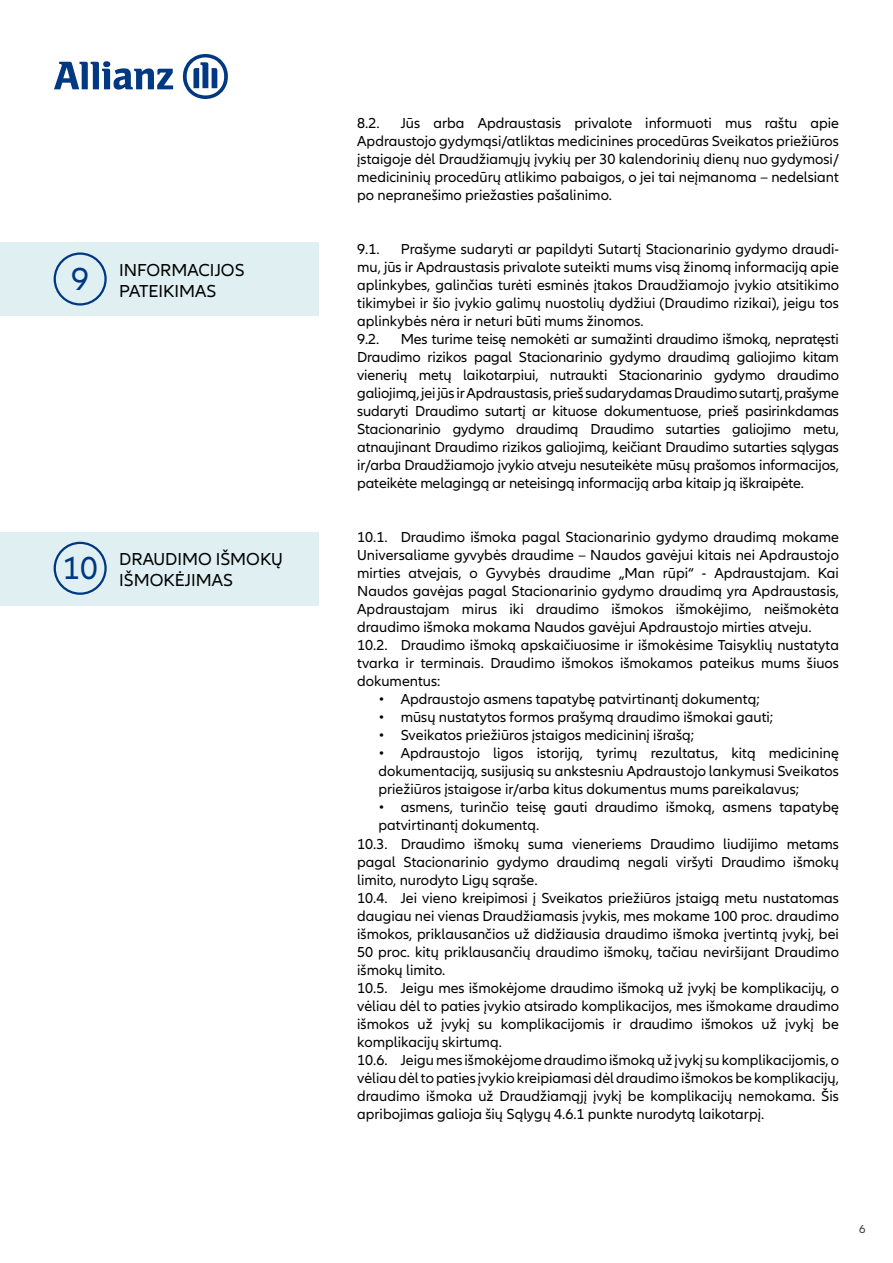
<style>
.page{position:relative;width:893px;height:1263px;background:#fff}
.page>*{position:absolute;margin:0;border:0;box-sizing:border-box;transform-origin:0 0}
.t1{font:33px "Allianz Neo";color:#003781}
.t2{font:18px/21.6px "Allianz Neo";color:#000}
.t3{font:15px/18px "Allianz Neo";color:#000;text-align:justify}
.t4{font:12px "Allianz Neo";color:#414141}
</style>
<div class="page">
<svg style="left:54px;top:61px;width:119px;height:29px"></svg>
<svg style="left:183px;top:54px;width:45px;height:45px"></svg>
<div style="left:0;top:243px;width:318px;height:73px;background:#dfeff2"></div>
<div style="left:0;top:532px;width:318px;height:74px;background:#dfeff2"></div>
<div style="left:54px;top:252px;width:53px;height:53px;border:2px solid #003781;border-radius:50%"></div>
<div style="left:54px;top:542px;width:53px;height:53px;border:2px solid #003781;border-radius:50%"></div>
<h1 class="t1" style="left:71px;top:260px;width:19px">9</h1>
<p class="t2" style="left:119px;top:259px;width:127px">INFORMACIJOS<br>PATEIKIMAS</p>
<h1 class="t1" style="left:62px;top:549px;width:37px">10</h1>
<p class="t2" style="left:119px;top:548px;width:165px">DRAUDIMO IŠMOKŲ<br>IŠMOKĖJIMAS</p>
<p class="t3" style="left:357px;top:115px;width:483px;text-indent:44px">Jūs arba Apdraustasis privalote informuoti mus raštu apie Apdraustojo gydymąsi/atliktas medicinines procedūras Sveikatos priežiūros įstaigoje dėl Draudžiamųjų įvykių per 30 kalendorinių dienų nuo gydymosi/ medicininių procedūrų atlikimo pabaigos, o jei tai neįmanoma – nedelsiant po nepranešimo priežasties pašalinimo.</p>
<p class="t3" style="left:357px;top:115px;width:24px">8.2.</p>
<p class="t3" style="left:357px;top:241px;width:483px;text-align:left;text-indent:44px">Prašyme sudaryti ar papildyti Sutartį Stacionarinio gydymo draudi&shy;mu, jūs ir Apdraustasis privalote suteikti mums visą žinomą informaciją apie aplinkybes, galinčias turėti esminės įtakos Draudžiamojo įvykio atsitikimo tikimybei ir šio įvykio galimų nuostolių dydžiui (Draudimo rizikai), jeigu tos aplinkybės nėra ir neturi būti mums žinomos.<br>9.2.</p>
<p class="t3" style="left:357px;top:241px;width:24px">9.1.</p>
<p class="t3" style="left:357px;top:331px;width:483px;text-indent:44px">Mes turime teisę nemokėti ar sumažinti draudimo išmoką, nepratęsti Draudimo rizikos pagal Stacionarinio gydymo draudimą galiojimo kitam vienerių metų laikotarpiui, nutraukti Stacionarinio gydymo draudimo galiojimą, jei jūs ir Apdraustasis, prieš sudarydamas Draudimo sutartį, prašyme sudaryti Draudimo sutartį ar kituose dokumentuose, prieš pasirinkdamas Stacionarinio gydymo draudimą Draudimo sutarties galiojimo metu, atnaujinant Draudimo rizikos galiojimą, keičiant Draudimo sutarties sąlygas ir/arba Draudžiamojo įvykio atveju nesuteikėte mūsų prašomos informacijos, pateikėte melagingą ar neteisingą informaciją arba kitaip ją iškraipėte.</p>
<p class="t3" style="left:357px;top:529px;width:483px;text-align:left">10.1. Draudimo išmoka pagal Stacionarinio gydymo draudimą mokame Universaliame gyvybės draudime – Naudos gavėjui kitais nei Apdraustojo mirties atvejais, o Gyvybės draudime „Man rūpi“ - Apdraustajam. Kai Naudos gavėjas pagal Stacionarinio gydymo draudimą yra Apdraustasis, Apdraustajam mirus iki draudimo išmokos išmokėjimo, neišmokėta draudimo išmoka mokama Naudos gavėjui Apdraustojo mirties atveju.<br>10.2. Draudimo išmoką apskaičiuosime ir išmokėsime Taisyklių nustatyta tvarka ir terminais. Draudimo išmokos išmokamos pateikus mums šiuos dokumentus:</p>
<p class="t3" style="left:378px;top:691px;width:383px">• Apdraustojo asmens tapatybę patvirtinantį dokumentą;</p>
<p class="t3" style="left:378px;top:709px;width:396px">• mūsų nustatytos formos prašymą draudimo išmokai gauti;</p>
<p class="t3" style="left:378px;top:727px;width:317px">• Sveikatos priežiūros įstaigos medicininį išrašą;</p>
<p class="t3" style="left:378px;top:745px;width:462px">• Apdraustojo ligos istoriją, tyrimų rezultatus, kitą medicininę dokumentaciją, susijusią su ankstesniu Apdraustojo lankymusi Sveikatos priežiūros įstaigose ir/arba kitus dokumentus mums pareikalavus;</p>
<p class="t3" style="left:378px;top:799px;width:462px">• asmens, turinčio teisę gauti draudimo išmoką, asmens tapatybę</p>
<p class="t3" style="left:378px;top:817px;width:162px">patvirtinantį dokumentą.</p>
<p class="t3" style="left:357px;top:835px;width:483px">10.3. Draudimo išmokų suma vieneriems Draudimo liudijimo metams</p>
<p class="t3" style="left:357px;top:853px;width:483px">pagal Stacionarinio gydymo draudimą negali viršyti Draudimo išmokų</p>
<p class="t3" style="left:357px;top:871px;width:182px">limito, nurodyto Ligų sąraše.</p>
<p class="t3" style="left:357px;top:889px;width:483px">10.4. Jei vieno kreipimosi į Sveikatos priežiūros įstaigą metu nustatomas</p>
<p class="t3" style="left:357px;top:907px;width:483px">daugiau nei vienas Draudžiamasis įvykis, mes mokame 100 proc. draudimo</p>
<p class="t3" style="left:357px;top:925px;width:483px">išmokos, priklausančios už didžiausia draudimo išmoka įvertintą įvykį, bei</p>
<p class="t3" style="left:357px;top:943px;width:483px">50 proc. kitų priklausančių draudimo išmokų, tačiau neviršijant Draudimo</p>
<p class="t3" style="left:357px;top:961px;width:90px">išmokų limito.</p>
<p class="t3" style="left:357px;top:979px;width:483px">10.5. Jeigu mes išmokėjome draudimo išmoką už įvykį be komplikacijų, o</p>
<p class="t3" style="left:357px;top:997px;width:483px">vėliau dėl to paties įvykio atsirado komplikacijos, mes išmokame draudimo</p>
<p class="t3" style="left:357px;top:1015px;width:483px">išmokos už įvykį su komplikacijomis ir draudimo išmokos už įvykį be</p>
<p class="t3" style="left:357px;top:1033px;width:146px">komplikacijų skirtumą.</p>
<p class="t3" style="left:357px;top:1051px;width:483px">10.6. Jeigu mes išmokėjome draudimo išmoką už įvykį su komplikacijomis, o</p>
<p class="t3" style="left:357px;top:1069px;width:483px">vėliau dėl to paties įvykio kreipiamasi dėl draudimo išmokos be komplikacijų,</p>
<p class="t3" style="left:357px;top:1087px;width:483px">draudimo išmoka už Draudžiamąjį įvykį be komplikacijų nemokama. Šis</p>
<p class="t3" style="left:357px;top:1105px;width:409px">apribojimas galioja šių Sąlygų 4.6.1 punkte nurodytą laikotarpį.</p>
<p class="t4" style="left:859px;top:1222px;width:8px">6</p>
</div>
